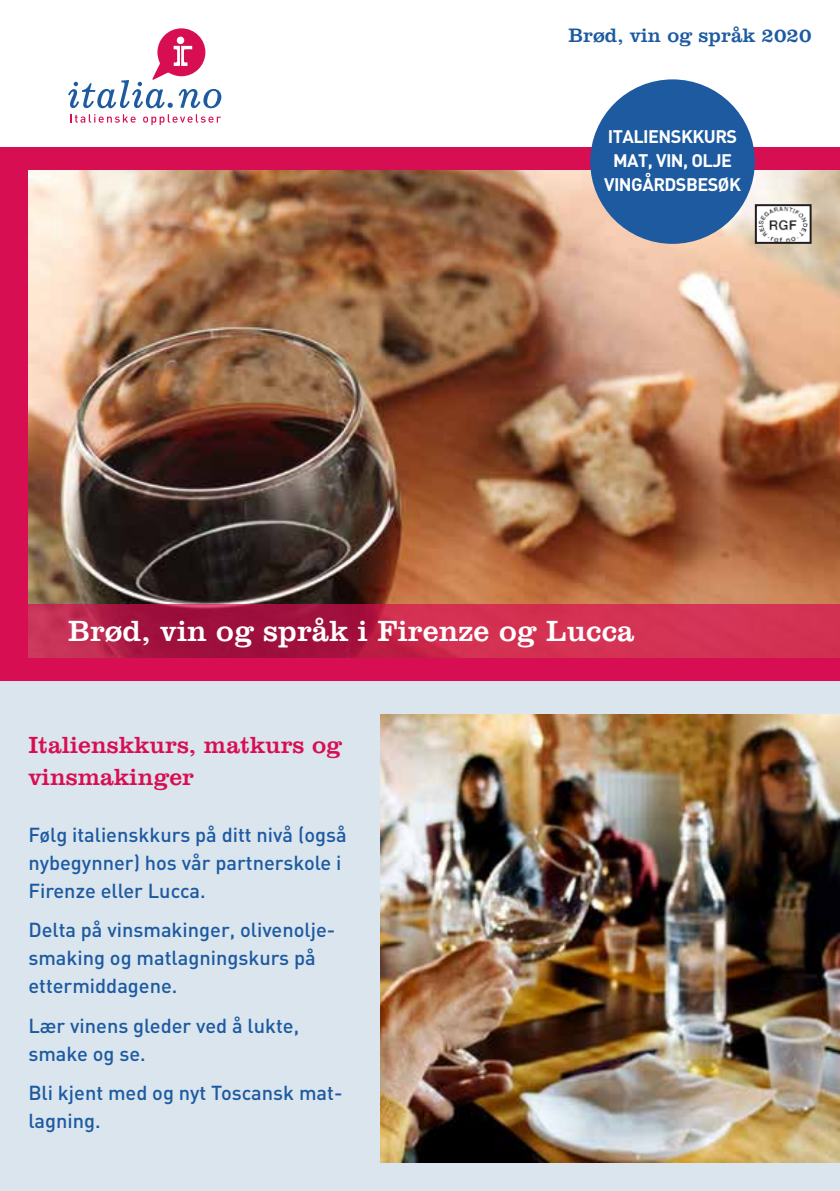
<style>
.page{position:relative;width:840px;height:1191px;background:#fff}
.page>*{position:absolute;margin:0;border:0;box-sizing:border-box;transform-origin:0 0}
.t1{font:30px "Clarendon BT";color:#fff}
.t2{font:24px/32px "Clarendon BT";color:#d80e52}
.t3{font:500 20px/28px "DIN";color:#1d5aa0}
.t4{font:20px "Clarendon BT";color:#1d5aa0}
.t5{font:700 18px/24px "DIN";letter-spacing:-.03em;color:#fff;text-align:center}
</style>
<div class="page">
<div style="left:0;top:669px;width:839px;height:522px;background:#dae5ee"></div>
<div style="left:0;top:147px;width:839px;height:533px;background:#d80e52"></div>
<svg style="left:68px;top:28px;width:153px;height:80px"></svg>
<svg style="left:70px;top:114px;width:66px;height:9px"></svg>
<svg style="left:143px;top:114px;width:78px;height:11px"></svg>
<img style="left:380px;top:714px;width:459px;height:448px">
<img style="left:28px;top:170px;width:811px;height:434px">
<svg style="left:28px;top:604px;width:811px;height:54px;fill:#d13051"></svg>
<div style="left:590px;top:79px;width:164px;height:165px;background:#1d5aa0;border-radius:50%"></div>
<img style="left:757px;top:207px;width:51px;height:34px">
<div style="left:754px;top:204px;width:57px;height:40px;border:2px solid #231f20"></div>
<p class="t4" style="left:568px;top:23px;width:244px">Brød, vin og språk 2020</p>
<p class="t5" style="left:603px;top:123px;width:138px">ITALIENSKKURS<br>MAT, VIN, OLJE<br>VINGÅRDSBESØK</p>
<h1 class="t1" style="left:68px;top:612px;width:567px">Brød, vin og språk i Firenze og Lucca</h1>
<p class="t2" style="left:28px;top:728px;width:315px">Italienskkurs, matkurs og vinsmakinger</p>
<p class="t3" style="left:28px;top:820px;width:319px">Følg italienskkurs på ditt nivå (også nybegynner) hos vår partnerskole i<br>Firenze eller Lucca.</p>
<p class="t3" style="left:28px;top:915px;width:308px">Delta på vinsmakinger, olivenolje&shy;smaking og matlagningskurs på ettermiddagene.</p>
<p class="t3" style="left:28px;top:1010px;width:272px">Lær vinens gleder ved å lukte, smake og se.</p>
<p class="t3" style="left:28px;top:1078px;width:315px">Bli kjent med og nyt Toscansk mat&shy;lagning.</p>
</div>
